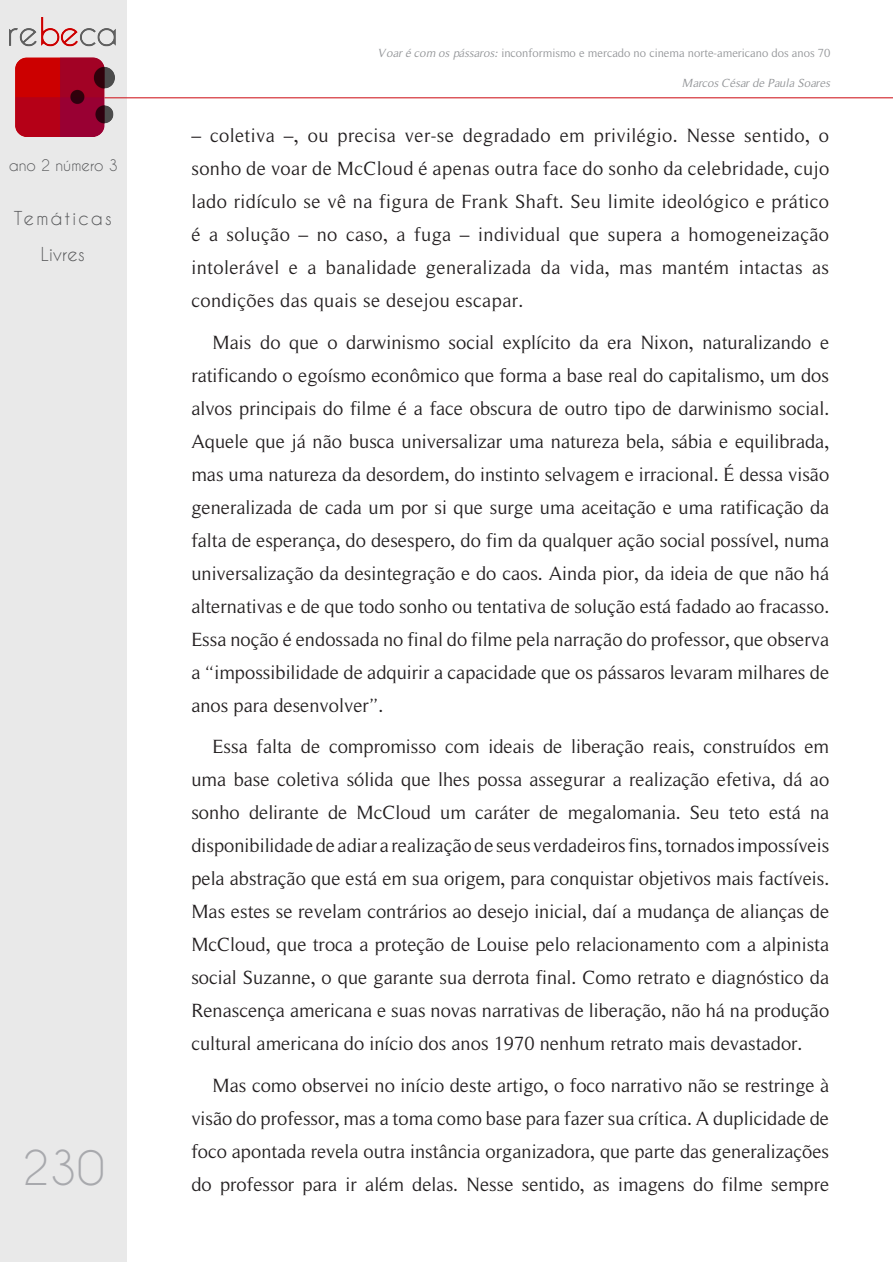
<style>
.page{position:relative;width:893px;height:1263px;background:#fff}
.page>*{position:absolute;margin:0;border:0;box-sizing:border-box;transform-origin:0 0}
.t1{font:45px "Caviar Dreams";color:#a8a9ad}
.t2{font:19.5px/33px "Roman Serif";color:#231f20;text-align:justify}
.t3{font:18px/36px "Caviar Dreams";letter-spacing:.115em;color:#57585a;text-align:center}
.t4{font:15px "Caviar Dreams";color:#57585a}
.t5{font:12px "Roman Serif";color:#939598}
.t6{font:italic 12px "Roman Serif";color:#939598}
.s1{font-style:italic}
</style>
<div class="page">
<div style="left:1px;top:1px;width:126px;height:1261px;background:#e9e9e9"></div>
<hr style="left:98px;top:97px;width:795px;height:1px;background:#d1232a">
<img style="left:10px;top:17px;width:106px;height:119px">
<p class="t4" style="left:9px;top:156px;width:111px">ano 2 número 3</p>
<p class="t3" style="left:14px;top:200px;width:100px">Temáticas<br>Livres</p>
<h1 class="t1" style="left:22px;top:1141px;width:84px">230</h1>
<p class="t5" style="left:379px;top:46px;width:453px"><span class="s1">Voar é com os pássaros:</span> inconformismo e mercado no cinema norte-americano dos anos 70</p>
<p class="t6" style="left:682px;top:76px;width:150px">Marcos César de Paula Soares</p>
<p class="t2" style="left:191px;top:119px;width:639px">– coletiva –, ou precisa ver-se degradado em privilégio. Nesse sentido, o sonho de voar de McCloud é apenas outra face do sonho da celebridade, cujo lado ridículo se vê na figura de Frank Shaft. Seu limite ideológico e prático é a solução – no caso, a fuga – individual que supera a homogeneização intolerável e a banalidade generalizada da vida, mas mantém intactas as condições das quais se desejou escapar.</p>
<p class="t2" style="left:191px;top:326px;width:639px;text-indent:21px">Mais do que o darwinismo social explícito da era Nixon, naturalizando e ratificando o egoísmo econômico que forma a base real do capitalismo, um dos alvos principais do filme é a face obscura de outro tipo de darwinismo social.<br>Aquele que já não busca universalizar uma natureza bela, sábia e equilibrada, mas uma natureza da desordem, do instinto selvagem e irracional. É dessa visão generalizada de cada um por si que surge uma aceitação e uma ratificação da falta de esperança, do desespero, do fim da qualquer ação social possível, numa universalização da desintegração e do caos. Ainda pior, da ideia de que não há alternativas e de que todo sonho ou tentativa de solução está fadado ao fracasso.<br>Essa noção é endossada no final do filme pela narração do professor, que observa a “impossibilidade de adquirir a capacidade que os pássaros levaram milhares de anos para desenvolver”.</p>
<p class="t2" style="left:191px;top:730px;width:639px;text-indent:21px">Essa falta de compromisso com ideais de liberação reais, construídos em uma base coletiva sólida que lhes possa assegurar a realização efetiva, dá ao sonho delirante de McCloud um caráter de megalomania. Seu teto está na disponibilidade de adiar a realização de seus verdadeiros fins, tornados impossíveis pela abstração que está em sua origem, para conquistar objetivos mais factíveis.<br>Mas estes se revelam contrários ao desejo inicial, daí a mudança de alianças de McCloud, que troca a proteção de Louise pelo relacionamento com a alpinista social Suzanne, o que garante sua derrota final. Como retrato e diagnóstico da Renascença americana e suas novas narrativas de liberação, não há na produção cultural americana do início dos anos 1970 nenhum retrato mais devastador.</p>
<p class="t2" style="left:191px;top:1068px;width:639px;text-indent:21px">Mas como observei no início deste artigo, o foco narrativo não se restringe à visão do professor, mas a toma como base para fazer sua crítica. A duplicidade de foco apontada revela outra instância organizadora, que parte das generalizações do professor para ir além delas. Nesse sentido, as imagens do filme sempre</p>
</div>
